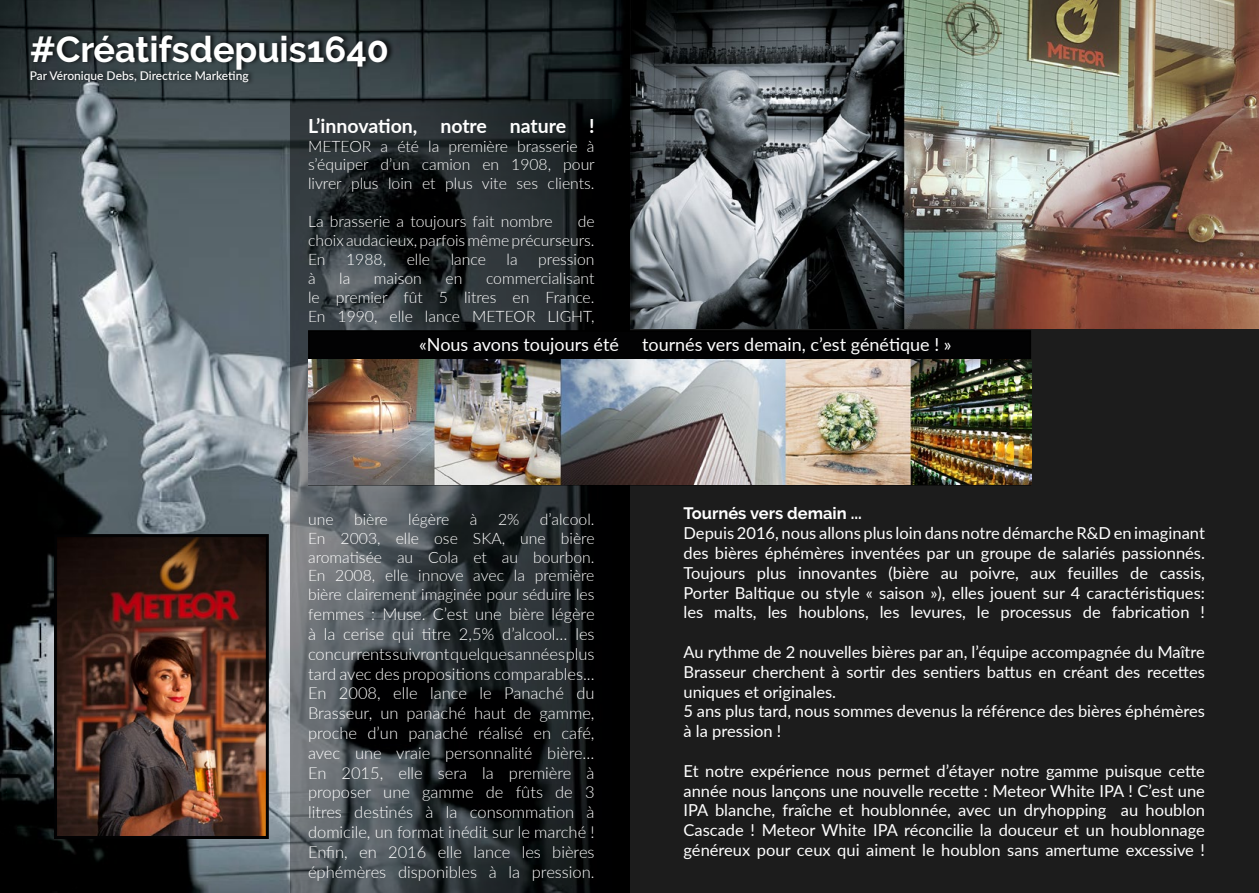
<style>
.page{position:relative;width:1259px;height:893px;background:#fff}
.page>*{position:absolute;margin:0;border:0;box-sizing:border-box;transform-origin:0 0}
.t1{font:700 36px "Raleway";color:#fff}
.t2{font:700 19.5px "Lato";color:#fff}
.t3{font:18px "Lato";color:#fff}
.t4{font:16.5px/19.8px "Lato";color:#fff;text-align:justify}
.t5{font:300 16.5px/19.8px "Lato";color:#fff;text-align:justify}
.t6{font:700 16.5px "Raleway";color:#fff}
.t7{font:300 15.75px/18.9px "Lato";color:#fff;text-align:justify}
.t8{font:500 12px "Lato";color:#fff}
.s1{font-size:15.75px}
</style>
<div class="page">
<div style="left:629px;top:0;width:630px;height:893px;background:#1c1c1c"></div>
<img style="left:0;top:0;width:629px;height:893px">
<div style="left:30px;top:31px;width:365px;height:54px;background:#000;opacity:.75"></div>
<svg style="left:290px;top:100px;width:322px;height:793px;background:#2b3033"></svg>
<div style="left:309px;top:331px;width:721px;height:154px;background:#020203"></div>
<div style="left:308px;top:330px;width:723px;height:155px;border:2px solid #000"></div>
<img style="left:308px;top:359px;width:723px;height:125px">
<img style="left:58px;top:538px;width:207px;height:297px">
<div style="left:54px;top:534px;width:215px;height:305px;border:3px solid #020203"></div>
<img style="left:630px;top:0;width:629px;height:329px">
<h1 class="t1" style="left:30px;top:28px;width:361px">#Créatifsdepuis1640</h1>
<p class="t8" style="left:30px;top:67px;width:220px">Par Véronique Debs, Directrice Marketing</p>
<p class="t2" style="left:308px;top:111px;width:288px">L’innovation, notre nature !</p>
<p class="t7" style="left:308px;top:136px;width:288px">METEOR a été la première brasserie à s’équiper d’un camion en 1908, pour livrer plus loin et plus vite ses clients.</p>
<p class="t7" style="left:308px;top:211px;width:246px">La brasserie a toujours fait nombre</p>
<p class="t7" style="left:308px;top:211px;width:288px;text-indent:270px">de choix audacieux, parfois même précurseurs.<br>En</p>
<p class="t7" style="left:346px;top:249px;width:41px">1988,</p>
<p class="t7" style="left:407px;top:249px;width:25px">elle</p>
<p class="t7" style="left:451px;top:249px;width:37px">lance</p>
<p class="t7" style="left:506px;top:249px;width:13px">la</p>
<p class="t7" style="left:538px;top:249px;width:58px">pression</p>
<p class="t7" style="left:308px;top:268px;width:9px">à</p>
<p class="t7" style="left:339px;top:268px;width:13px">la</p>
<p class="t7" style="left:374px;top:268px;width:49px">maison</p>
<p class="t7" style="left:445px;top:268px;width:18px">en</p>
<p class="t7" style="left:308px;top:268px;width:288px;text-indent:178px">commercialisant le premier fût 5 litres en France.<br>En 1990, elle lance METEOR LIGHT,</p>
<p class="t3" style="left:419px;top:332px;width:201px">«Nous avons toujours été</p>
<p class="t3" style="left:642px;top:332px;width:311px">tournés vers demain, c’est génétique ! »</p>
<p class="t7" style="left:308px;top:509px;width:288px;text-indent:232px">d’alcool.<br>En 2003, elle ose SKA, une bière aromatisée au Cola et au bourbon.<br>En 2008, elle innove avec la première bière clairement imaginée pour séduire les</p>
<p class="t5" style="left:308px;top:604px;width:288px"><span class="s1">f</span>emmes : Muse. C’est une bière légère à la cerise qui titre 2,5% d’alcool… les concurrents suivront quelques années plus tard avec des propositions comparables...<br>En 2008, elle lance le Panaché du Brasseur, un panaché haut de gamme, proche d’un panaché réalisé en café, avec une vraie personnalité bière… En 2015, elle sera la première à proposer une gamme de fûts de 3 litres destinés à la consommation à domicile, un format inédit sur le marché !<br>Enfin, en 2016 elle lance les bières éphémères disponibles à la pression<span class="s1">.</span></p>
<p class="t7" style="left:308px;top:509px;width:27px">une</p>
<p class="t7" style="left:354px;top:509px;width:35px">bière</p>
<p class="t7" style="left:408px;top:509px;width:43px">légère</p>
<p class="t7" style="left:470px;top:509px;width:9px">à</p>
<p class="t7" style="left:498px;top:509px;width:23px">2%</p>
<p class="t6" style="left:683px;top:504px;width:180px">Tournés vers demain ...</p>
<p class="t4" style="left:683px;top:523px;width:523px">Depuis 2016, nous allons plus loin dans notre démarche R&amp;D en imaginant des bières éphémères inventées par un groupe de salariés passionnés.<br>Toujours plus innovantes (bière au poivre, aux feuilles de cassis, Porter Baltique ou style « saison »), elles jouent sur 4 caractéristiques: les malts, les houblons, les levures, le processus de fabrication !</p>
<p class="t4" style="left:683px;top:641px;width:523px;text-align:left">Au rythme de 2 nouvelles bières par an, l’équipe accompagnée du Maître Brasseur cherchent à sortir des sentiers battus en créant des recettes uniques et originales.<br>5 ans plus tard, nous sommes devenus la référence des bières éphémères à la pression !</p>
<p class="t4" style="left:683px;top:760px;width:523px">Et notre expérience nous permet d’étayer notre gamme puisque cette année nous lançons une nouvelle recette : Meteor White IPA ! C’est une IPA blanche, fraîche et houblonnée, avec un dryhopping au houblon Cascade ! Meteor White IPA réconcilie la douceur et un houblonnage généreux pour ceux qui aiment le houblon sans amertume excessive !</p>
</div>
